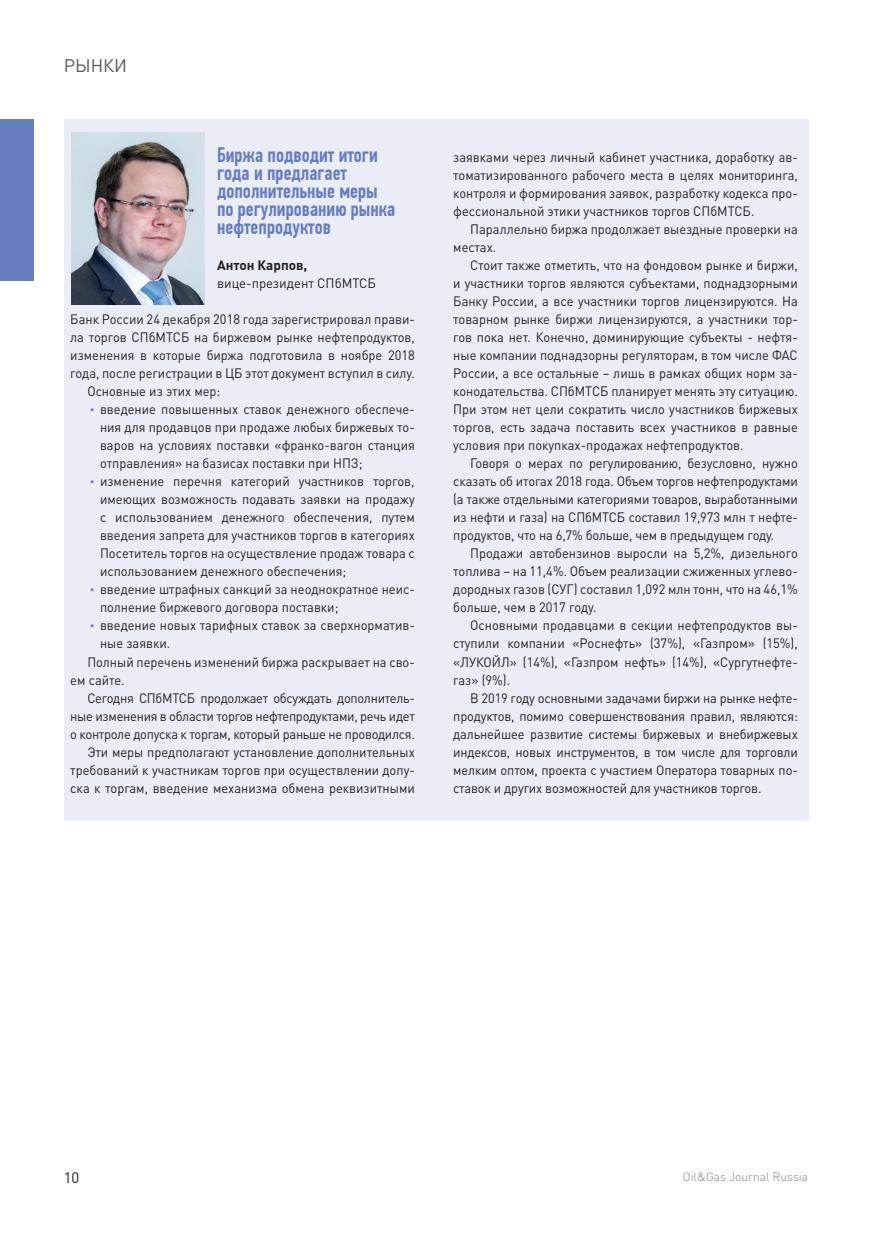
<style>
.page{position:relative;width:872px;height:1234px;background:#fff}
.page>*{position:absolute;margin:0;border:0;box-sizing:border-box;transform-origin:0 0}
.Глава{font:500 21px/18px "PF Din Text Comp Pro";color:#667ebf}
.t1{font:18px "DIN Cyr";color:#57585a}
.t2{font:15px "DIN Cyr";color:#231f20}
.t3{font:13.5px/18px "DIN Cyr";color:#231f20;text-align:justify;scale:.95 1}
.t4{font:13.5px/18px "DIN Cyr";color:#231f20}
.t5{font:300 12px "DIN Cyr";color:#808285}
.s1{font-weight:700}
.s2{font-family:"Baltica";color:#667ebf}
</style>
<div class="page">
<div style="left:0;top:119px;width:34px;height:162px;background:#667ebf"></div>
<div style="left:64px;top:119px;width:744px;height:701px;background:#eaecf6"></div>
<img style="left:72px;top:132px;width:132px;height:172px">
<h2 class="t1" style="left:64px;top:53px;width:65px">РЫНКИ</h2>
<p class="Глава" style="left:217px;top:146px;width:180px">Биржа подводит итоги года и предлагает дополнительные меры по регулированию рынка нефтепродуктов</p>
<p class="t4" style="left:217px;top:256px;width:161px"><span class="s1">Антон Карпов, </span>вице-президент СПбМТСБ</p>
<p class="t3" style="left:70px;top:310px;width:364px">Банк России 24 декабря 2018 года зарегистрировал прави&shy;ла торгов СПбМТСБ на биржевом рынке нефтепродуктов, изменения в которые биржа подготовила в ноябре 2018 года, после регистрации в ЦБ этот документ вступил в силу.</p>
<p class="t3" style="left:87px;top:382px;width:142px">Основные из этих мер:</p>
<p class="t3" style="left:100px;top:400px;width:333px;text-indent:-13px"><span class="s2">•</span> введение повышенных ставок денежного обеспече&shy;ния для продавцов при продаже любых биржевых то&shy;варов на условиях поставки «франко-вагон станция отправления» на базисах поставки при НПЗ;</p>
<p class="t3" style="left:100px;top:472px;width:333px;text-indent:-13px"><span class="s2">•</span> изменение перечня категорий участников торгов, имеющих возможность подавать заявки на продажу с использованием денежного обеспечения, путем введения запрета для участников торгов в категориях Посетитель торгов на осуществление продаж товара с использованием денежного обеспечения;</p>
<p class="t3" style="left:100px;top:580px;width:333px;text-indent:-13px"><span class="s2">•</span> введение штрафных санкций за неоднократное неис&shy;полнение биржевого договора поставки;</p>
<p class="t3" style="left:100px;top:616px;width:333px;text-indent:-13px"><span class="s2">•</span> введение новых тарифных ставок за сверхнорматив&shy;ные заявки.</p>
<p class="t3" style="left:70px;top:652px;width:364px;text-indent:17px">Полный перечень изменений биржа раскрывает на сво&shy;ем сайте.</p>
<p class="t3" style="left:70px;top:688px;width:364px;text-indent:17px">Сегодня СПбМТСБ продолжает обсуждать дополнитель&shy;ные изменения в области торгов нефтепродуктами, речь идет о контроле допуска к торгам, который раньше не проводился.</p>
<p class="t3" style="left:70px;top:742px;width:364px;text-indent:17px">Эти меры предполагают установление дополнительных требований к участникам торгов при осуществлении допу&shy;ска к торгам, введение механизма обмена реквизитными</p>
<p class="t3" style="left:453px;top:148px;width:364px">заявками через личный кабинет участника, доработку ав&shy;томатизированного рабочего места в целях мониторинга, контроля и формирования заявок, разработку кодекса про&shy;фессиональной этики участников торгов СПбМТСБ.</p>
<p class="t3" style="left:453px;top:220px;width:364px;text-indent:17px">Параллельно биржа продолжает выездные проверки на местах.</p>
<p class="t3" style="left:453px;top:256px;width:364px;text-indent:17px">Стоит также отметить, что на фондовом рынке и биржи, и участники торгов являются субъектами, поднадзорными Банку России, а все участники торгов лицензируются. На товарном рынке биржи лицензируются, а участники тор&shy;гов пока нет. Конечно, доминирующие субъекты - нефтя&shy;ные компании поднадзорны регуляторам, в том числе ФАС России, а все остальные – лишь в рамках общих норм за&shy;конодательства. СПбМТСБ планирует менять эту ситуацию.<br>При этом нет цели сократить число участников биржевых торгов, есть задача поставить всех участников в равные условия при покупках-продажах нефтепродуктов.</p>
<p class="t3" style="left:453px;top:454px;width:364px;text-indent:17px">Говоря о мерах по регулированию, безусловно, нужно сказать об итогах 2018 года. Объем торгов нефтепродуктами (а также отдельными категориями товаров, выработанными из нефти и газа) на СПбМТСБ составил 19,973 млн т нефте&shy;продуктов, что на 6,7% больше, чем в предыдущем году.</p>
<p class="t3" style="left:453px;top:544px;width:364px;text-indent:17px">Продажи автобензинов выросли на 5,2%, дизельного топлива – на 11,4%. Объем реализации сжиженных углево&shy;дородных газов (СУГ) составил 1,092 млн тонн, что на 46,1% больше, чем в 2017 году.</p>
<p class="t3" style="left:453px;top:616px;width:364px;text-indent:17px">Основными продавцами в секции нефтепродуктов вы&shy;ступили компании «Роснефть» (37%), «Газпром» (15%), «ЛУКОЙЛ» (14%), «Газпром нефть» (14%), «Сургутнефте&shy;газ» (9%).</p>
<p class="t3" style="left:453px;top:688px;width:364px;text-indent:17px">В 2019 году основными задачами биржи на рынке нефте&shy;продуктов, помимо совершенствования правил, являются: дальнейшее развитие системы биржевых и внебиржевых индексов, новых инструментов, в том числе для торговли мелким оптом, проекта с участием Оператора товарных по&shy;ставок и других возможностей для участников торгов.</p>
<p class="t2" style="left:64px;top:1167px;width:17px">10</p>
<p class="t5" style="left:683px;top:1167px;width:127px">Oil&amp;Gas Journal Russia</p>
</div>
